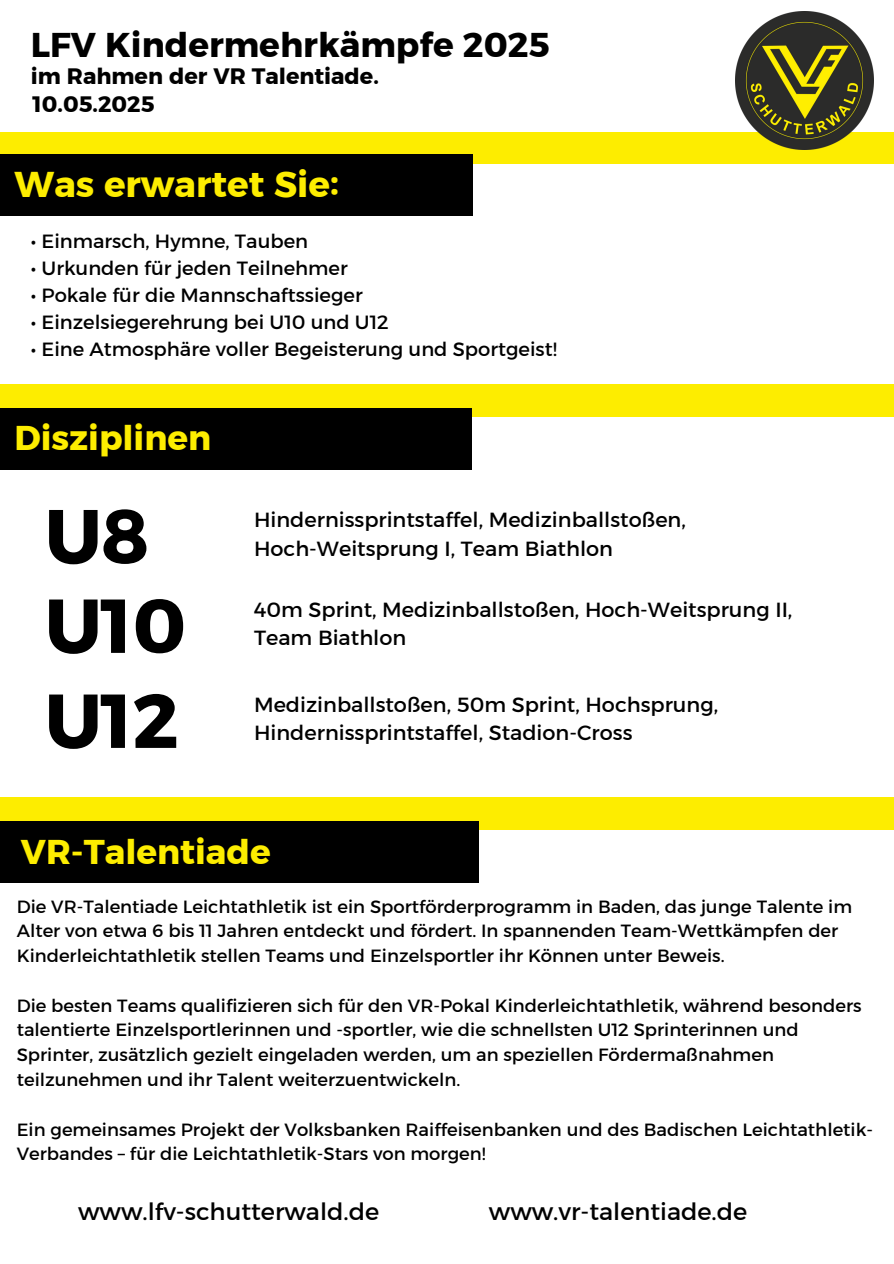
<style>
.page{position:relative;width:894px;height:1264px;background:#fff}
.page>*{position:absolute;margin:0;border:0;box-sizing:border-box;transform-origin:0 0}
.t1{font:76.05px "Kief Montaser Bold";color:#000}
.t2{font:35.7px "Kief Montaser Bold";color:#fded00}
.t3{font:34.2px "Kief Montaser Bold";color:#fded00}
.t4{font:34.2px "Kief Montaser Bold";color:#000}
.t5{font:24px "Kief Montaser Regular";color:#000}
.t6{font:22.2px "Kief Montaser Bold";color:#000}
.t7{font:20.85px/28.2px "Kief Montaser Regular";color:#000}
.t8{font:19.5px "Kief Montaser Regular";color:#000}
.t9{font:18px/24.8px "Kief Montaser Regular";color:#000}
.s1{font-family:"Noto Sans";font-weight:700}
</style>
<div class="page">
<div style="left:0;top:132px;width:893px;height:32px;background:#fded00"></div>
<div style="left:0;top:154px;width:472px;height:62px;background:#000"></div>
<img style="left:735px;top:12px;width:137px;height:137px">
<div style="left:0;top:384px;width:893px;height:32px;background:#fded00"></div>
<div style="left:0;top:408px;width:472px;height:62px;background:#000"></div>
<div style="left:0;top:796px;width:893px;height:33px;background:#fded00"></div>
<div style="left:0;top:821px;width:478px;height:62px;background:#000"></div>
<p class="t4" style="left:31px;top:23px;width:520px">LFV Kindermehrkämpfe 2025</p>
<h2 class="t6" style="left:33px;top:90px;width:123px">10.05.2025</h2>
<h4 class="t6" style="left:31px;top:62px;width:349px">im Rahmen der VR Talentiade.</h4>
<h3 class="t2" style="left:15px;top:163px;width:327px">Was erwartet Sie<span class="s1">꞉</span></h3>
<h3 class="t8" style="left:31px;top:229px;width:279px">• Einmarsch, Hymne, Tauben</h3>
<h3 class="t8" style="left:31px;top:256px;width:318px">• Urkunden für jeden Teilnehmer</h3>
<h3 class="t8" style="left:31px;top:283px;width:333px">• Pokale für die Mannschaftssieger</h3>
<h3 class="t8" style="left:31px;top:310px;width:359px">• Einzelsiegerehrung bei U10 und U12</h3>
<h3 class="t8" style="left:31px;top:337px;width:527px">• Eine Atmosphäre voller Begeisterung und Sportgeist!</h3>
<h2 class="t3" style="left:15px;top:417px;width:198px">Disziplinen</h2>
<h5 class="t1" style="left:45px;top:489px;width:107px">U8</h5>
<h2 class="t7" style="left:254px;top:506px;width:433px">Hindernissprintstaffel, Medizinballstoßen,<br>Hoch‑Weitsprung I, Team Biathlon</h2>
<h1 class="t1" style="left:45px;top:579px;width:143px">U10</h1>
<h1 class="t7" style="left:254px;top:595px;width:539px">40m Sprint, Medizinballstoßen, Hoch‑Weitsprung II,<br>Team Biathlon</h1>
<h1 class="t1" style="left:45px;top:674px;width:135px">U12</h1>
<h5 class="t7" style="left:254px;top:690px;width:465px">Medizinballstoßen, 50m Sprint, Hochsprung,<br>Hindernissprintstaffel, Stadion‑Cross</h5>
<h5 class="t3" style="left:21px;top:830px;width:251px">VR-Talentiade</h5>
<h5 class="t9" style="left:17px;top:893px;width:836px">Die VR-Talentiade Leichtathletik ist ein Sportförderprogramm in Baden, das junge Talente im<br>Alter von etwa 6 bis 11 Jahren entdeckt und fördert. In spannenden Team-Wettkämpfen der<br>Kinderleichtathletik stellen Teams und Einzelsportler ihr Können unter Beweis.</h5>
<h2 class="t9" style="left:17px;top:992px;width:846px">Die besten Teams qualifizieren sich für den VR-Pokal Kinderleichtathletik, während besonders talentierte Einzelsportlerinnen und -sportler, wie die schnellsten U12 Sprinterinnen und Sprinter, zusätzlich gezielt eingeladen werden, um an speziellen Fördermaßnahmen teilzunehmen und ihr Talent weiterzuentwickeln.</h2>
<p class="t9" style="left:17px;top:1116px;width:857px">Ein gemeinsames Projekt der Volksbanken Raiffeisenbanken und des Badischen Leichtathletik-<br>Verbandes – für die Leichtathletik-Stars von morgen!</p>
<p class="t5" style="left:78px;top:1196px;width:302px">www.lfv-schutterwald.de</p>
<p class="t5" style="left:489px;top:1196px;width:260px">www.vr-talentiade.de</p>
</div>
